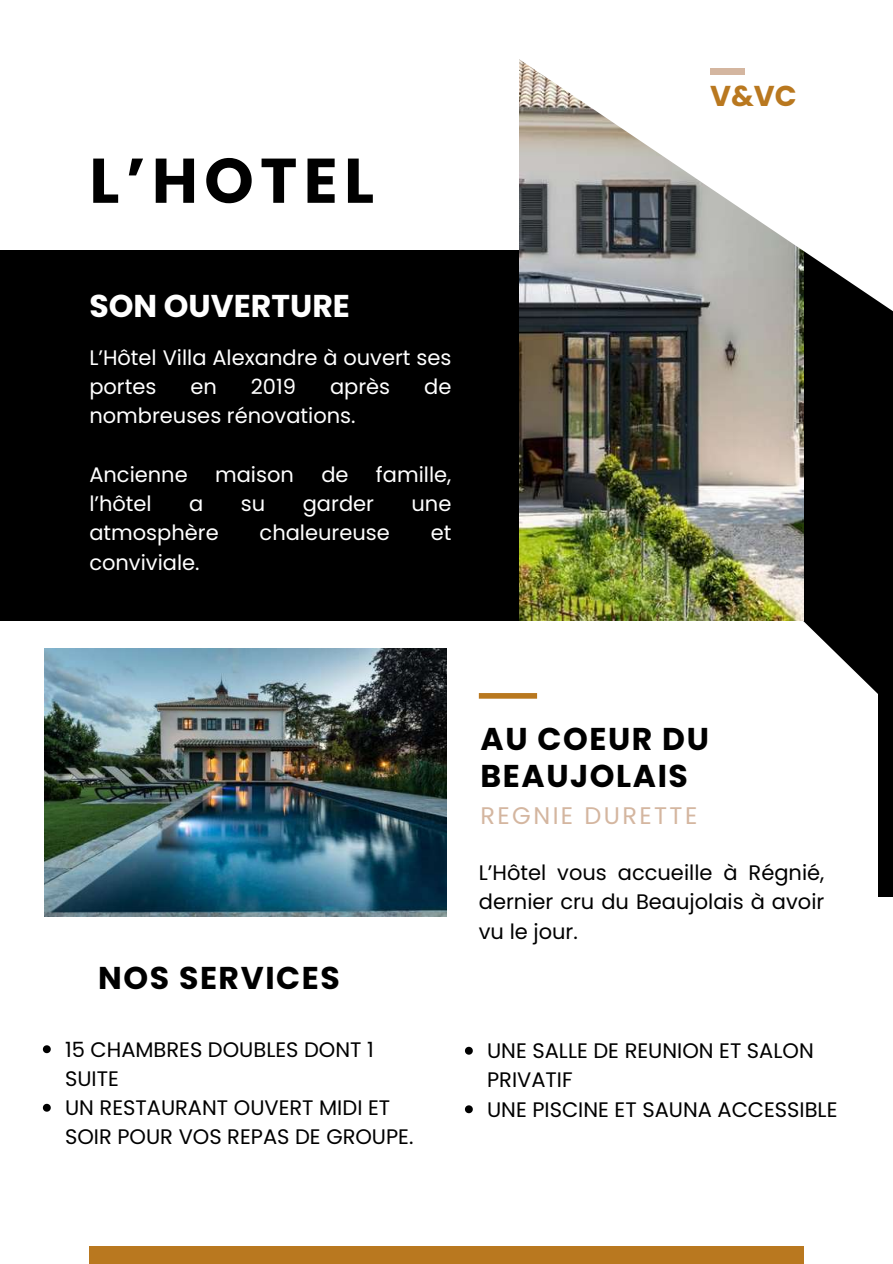
<style>
.page{position:relative;width:893px;height:1264px;background:#fff}
.page>*{position:absolute;margin:0;border:0;box-sizing:border-box;transform-origin:0 0}
.t1{font:700 63px "Poppins";letter-spacing:.1em;color:#000}
.t2{font:700 31.5px/37.2px "Poppins";letter-spacing:.05em;color:#000}
.t3{font:700 31.5px "Poppins";color:#fff}
.t4{font:700 28.65px "Poppins";color:#b9781f}
.t5{font:24px "Poppins";letter-spacing:.1em;color:#d4b6a0}
.t6{font:21px/29.2px "Poppins";color:#000}
.t7{font:21px/29.2px "Poppins";color:#fff}
</style>
<div class="page">
<svg style="left:803px;top:621px;width:75px;height:73px"></svg>
<div style="left:0;top:250px;width:892px;height:371px;background:#000"></div>
<div style="left:90px;top:1246px;width:714px;height:17px;background:#b9781f"></div>
<img style="left:519px;top:383px;width:284px;height:237px">
<div style="left:479px;top:693px;width:58px;height:5px;background:#b9781f"></div>
<svg style="left:519px;top:59px;width:373px;height:324px"></svg>
<div style="left:710px;top:68px;width:35px;height:6px;background:#d4b6a0"></div>
<div style="left:878px;top:581px;width:14px;height:315px;background:#000"></div>
<img style="left:44px;top:648px;width:402px;height:268px">
<svg style="left:43px;top:1045px;width:8px;height:8px"></svg>
<svg style="left:43px;top:1103px;width:8px;height:8px"></svg>
<svg style="left:465px;top:1046px;width:8px;height:8px"></svg>
<svg style="left:465px;top:1105px;width:8px;height:8px"></svg>
<h1 class="t1" style="left:89px;top:137px;width:286px">L’HOTEL</h1>
<h2 class="t3" style="left:89px;top:283px;width:262px">SON OUVERTURE</h2>
<p class="t7" style="left:89px;top:343px;width:363px">L’Hôtel Villa Alexandre à ouvert ses portes</p>
<p class="t7" style="left:190px;top:372px;width:28px">en</p>
<p class="t7" style="left:251px;top:372px;width:47px">2019</p>
<p class="t7" style="left:330px;top:372px;width:62px">après</p>
<p class="t7" style="left:424px;top:372px;width:29px">de</p>
<p class="t7" style="left:89px;top:401px;width:268px">nombreuses rénovations.</p>
<p class="t7" style="left:89px;top:460px;width:100px">Ancienne</p>
<p class="t7" style="left:215px;top:460px;width:80px">maison</p>
<p class="t7" style="left:321px;top:460px;width:29px">de</p>
<p class="t7" style="left:376px;top:460px;width:77px">famille,</p>
<p class="t7" style="left:89px;top:489px;width:64px">l’hôtel</p>
<p class="t7" style="left:189px;top:489px;width:16px">a</p>
<p class="t7" style="left:241px;top:489px;width:26px">su</p>
<p class="t7" style="left:303px;top:489px;width:73px">garder</p>
<p class="t7" style="left:411px;top:489px;width:41px">une</p>
<p class="t7" style="left:89px;top:518px;width:131px">atmosphère</p>
<p class="t7" style="left:259px;top:518px;width:132px">chaleureuse</p>
<p class="t7" style="left:430px;top:518px;width:22px">et</p>
<p class="t7" style="left:89px;top:547px;width:112px">conviviale.</p>
<h3 class="t4" style="left:710px;top:76px;width:88px">V&amp;VC</h3>
<h2 class="t2" style="left:98px;top:959px;width:243px">NOS SERVICES</h2>
<h2 class="t2" style="left:480px;top:720px;width:230px">AU COEUR DU<br>BEAUJOLAIS</h2>
<p class="t5" style="left:480px;top:798px;width:218px">REGNIE DURETTE</p>
<p class="t6" style="left:479px;top:858px;width:347px;text-align:justify">L’Hôtel vous accueille à Régnié, dernier cru du Beaujolais à avoir vu le jour.</p>
<p class="t6" style="left:65px;top:1034px;width:350px">15 CHAMBRES DOUBLES DONT 1<br>SUITE<br>UN RESTAURANT OUVERT MIDI ET<br>SOIR POUR VOS REPAS DE GROUPE.</p>
<p class="t6" style="left:487px;top:1036px;width:352px">UNE SALLE DE REUNION ET SALON<br>PRIVATIF<br>UNE PISCINE ET SAUNA ACCESSIBLE</p>
</div>
